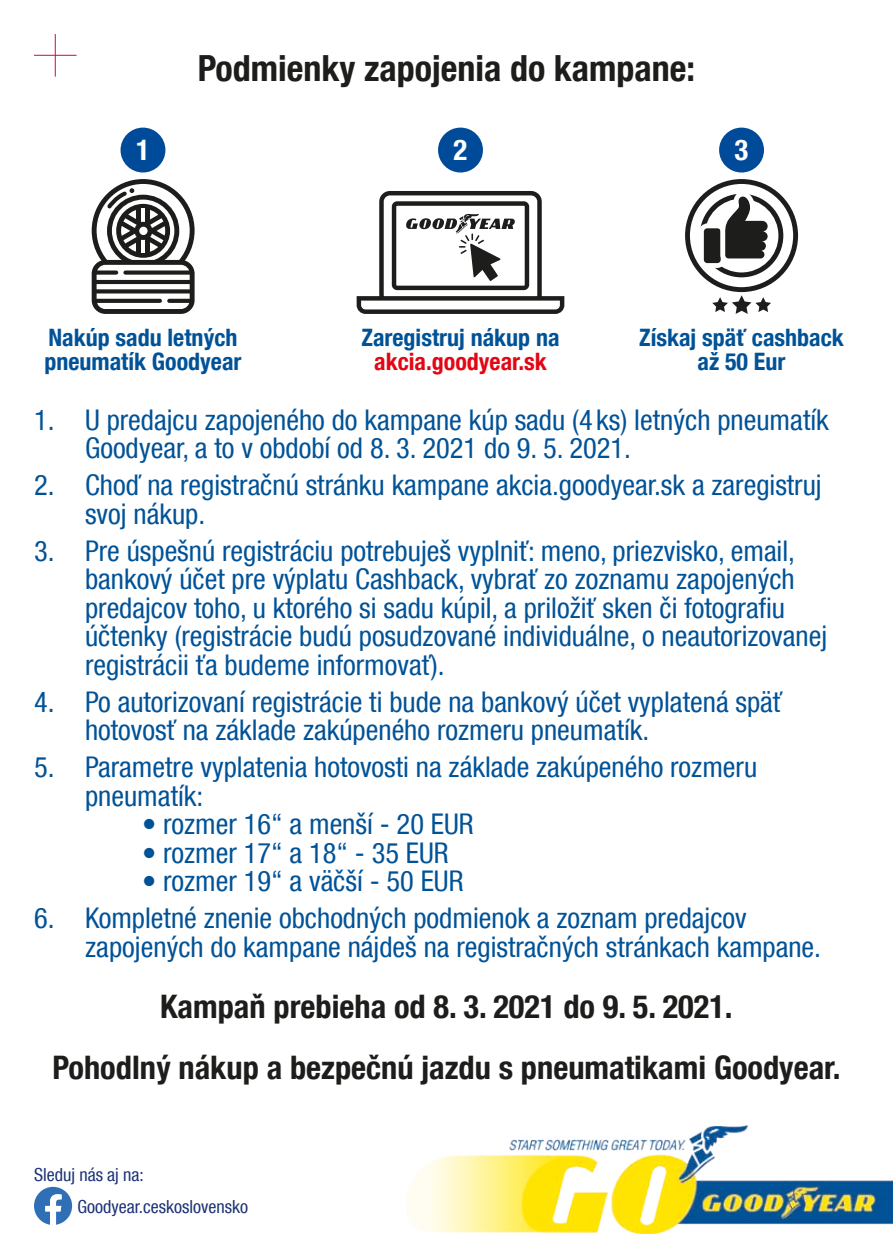
<style>
.page{position:relative;width:893px;height:1259px;background:#fff}
.page>*{position:absolute;margin:0;border:0;box-sizing:border-box;transform-origin:0 0}
.t1{font:700 condensed 36px "Helvetica Neue LT Com";color:#1d1d1b}
.t2{font:700 condensed 32.4px/61.2px "Helvetica Neue LT Com";color:#1d1d1b;text-align:center}
.t3{font:700 condensed 28.8px "Helvetica Neue LT Com";color:#fff}
.t4{font:condensed 28.5px/28.5px "Helvetica Neue LT Com";color:#005297}
.t5{font:700 condensed 24px/24px "Helvetica Neue LT Com";color:#005297}
.t6{font:700 condensed 24px "Helvetica Neue LT Com";color:#e30614}
.t7{font:condensed 18px "Helvetica Neue LT Com";color:#1c3276}
</style>
<div class="page">
<img style="left:407px;top:1125px;width:486px;height:108px">
<svg style="left:34px;top:1186px;width:38px;height:39px"></svg>
<div style="left:121px;top:128px;width:44px;height:44px;background:#004a9a;border-radius:50%"></div>
<div style="left:438px;top:128px;width:45px;height:44px;background:#004a9a;border-radius:50%"></div>
<div style="left:719px;top:128px;width:45px;height:44px;background:#004a9a;border-radius:50%"></div>
<svg style="left:92px;top:179px;width:103px;height:103px"></svg>
<div style="left:97px;top:184px;width:93px;height:93px;background:#fff;border-radius:50%"></div>
<svg style="left:107px;top:195px;width:72px;height:72px"></svg>
<svg style="left:112px;top:200px;width:62px;height:62px"></svg>
<svg style="left:116px;top:204px;width:54px;height:54px"></svg>
<svg style="left:121px;top:209px;width:44px;height:44px"></svg>
<div style="left:137px;top:206px;width:13px;height:49px;background:#1d1d1b"></div>
<hr style="left:142px;top:209px;width:3px;height:44px;background:#fff">
<svg style="left:105px;top:188px;width:63px;height:61px"></svg>
<div style="left:92px;top:260px;width:103px;height:54px;background:#1d1d1b;border-radius:14px"></div>
<svg style="left:97px;top:265px;width:93px;height:44px;background:#f4f4f4"></svg>
<hr style="left:95px;top:280px;width:96px;height:4px;background:#1d1d1b">
<div style="left:125px;top:270px;width:66px;height:5px;background:#1d1d1b"></div>
<div style="left:95px;top:270px;width:21px;height:5px;background:#1d1d1b"></div>
<svg style="left:96px;top:289px;width:94px;height:4px"></svg>
<svg style="left:169px;top:299px;width:21px;height:4px"></svg>
<svg style="left:97px;top:299px;width:63px;height:4px"></svg>
<svg style="left:685px;top:179px;width:113px;height:135px"></svg>
<svg style="left:379px;top:191px;width:163px;height:114px;background:#2b2b2a"></svg>
<div style="left:384px;top:195px;width:153px;height:106px;background:#fff;border-radius:6px"></div>
<svg style="left:357px;top:296px;width:207px;height:18px"></svg>
<div style="left:392px;top:201px;width:137px;height:89px;background:#1d1d1b;border-radius:5px"></div>
<div style="left:396px;top:206px;width:129px;height:80px;background:#fff"></div>
<svg style="left:406px;top:214px;width:109px;height:67px"></svg>
<hr style="left:55px;top:34px;width:1px;height:43px;background:#d80056">
<hr style="left:34px;top:55px;width:43px;height:1px;background:#d80056">
<p class="t1" style="left:198px;top:47px;width:499px">Podmienky zapojenia do kampane:</p>
<p class="t3" style="left:136px;top:133px;width:15px">1</p>
<p class="t3" style="left:454px;top:133px;width:15px">2</p>
<p class="t3" style="left:735px;top:133px;width:15px">3</p>
<p class="t5" style="left:44px;top:326px;width:199px">Nakúp sadu letných pneumatík Goodyear</p>
<p class="t5" style="left:361px;top:326px;width:200px">Zaregistruj nákup na</p>
<p class="t6" style="left:374px;top:347px;width:174px">akcia.goodyear.sk</p>
<p class="t5" style="left:639px;top:326px;width:206px;text-align:center">Získaj späť cashback až 50 Eur</p>
<p class="t4" style="left:85px;top:405px;width:745px;text-indent:-51px">1. U predajcu zapojeného do kampane kúp sadu (4 ks) letných pneumatík<br>Goodyear, a to v období od 8. 3. 2021 do 9. 5. 2021.</p>
<p class="t4" style="left:85px;top:470px;width:738px;text-indent:-51px">2. Choď na registračnú stránku kampane akcia.goodyear.sk a zaregistruj svoj nákup.</p>
<p class="t4" style="left:85px;top:536px;width:744px;text-indent:-51px">3. Pre úspešnú registráciu potrebuješ vyplniť: meno, priezvisko, email, bankový účet pre výplatu Cashback, vybrať zo zoznamu zapojených predajcov toho, u ktorého si sadu kúpil, a priložiť sken či fotografiu účtenky (registrácie budú posudzované individuálne, o neautorizovanej registrácii ťa budeme informovať).</p>
<p class="t4" style="left:85px;top:687px;width:699px;text-indent:-51px">4. Po autorizovaní registrácie ti bude na bankový účet vyplatená späť hotovosť na základe zakúpeného rozmeru pneumatík.</p>
<p class="t4" style="left:85px;top:752px;width:674px;text-indent:-51px">5. Parametre vyplatenia hotovosti na základe zakúpeného rozmeru pneumatík:</p>
<p class="t4" style="left:142px;top:809px;width:333px">• rozmer 16“ a menší - 20 EUR</p>
<p class="t4" style="left:142px;top:838px;width:308px">• rozmer 17“ a 18“ - 35 EUR</p>
<p class="t4" style="left:142px;top:866px;width:323px">• rozmer 19“ a väčší - 50 EUR</p>
<p class="t4" style="left:85px;top:903px;width:738px;text-indent:-51px">6. Kompletné znenie obchodných podmienok a zoznam predajcov zapojených do kampane nájdeš na registračných stránkach kampane.</p>
<p class="t2" style="left:53px;top:975px;width:789px">Kampaň prebieha od 8. 3. 2021 do 9. 5. 2021.<br>Pohodlný nákup a bezpečnú jazdu s pneumatikami Goodyear.</p>
<p class="t7" style="left:34px;top:1163px;width:111px">Sleduj nás aj na:</p>
<p class="t7" style="left:77px;top:1195px;width:172px">Goodyear.ceskoslovensko</p>
</div>
